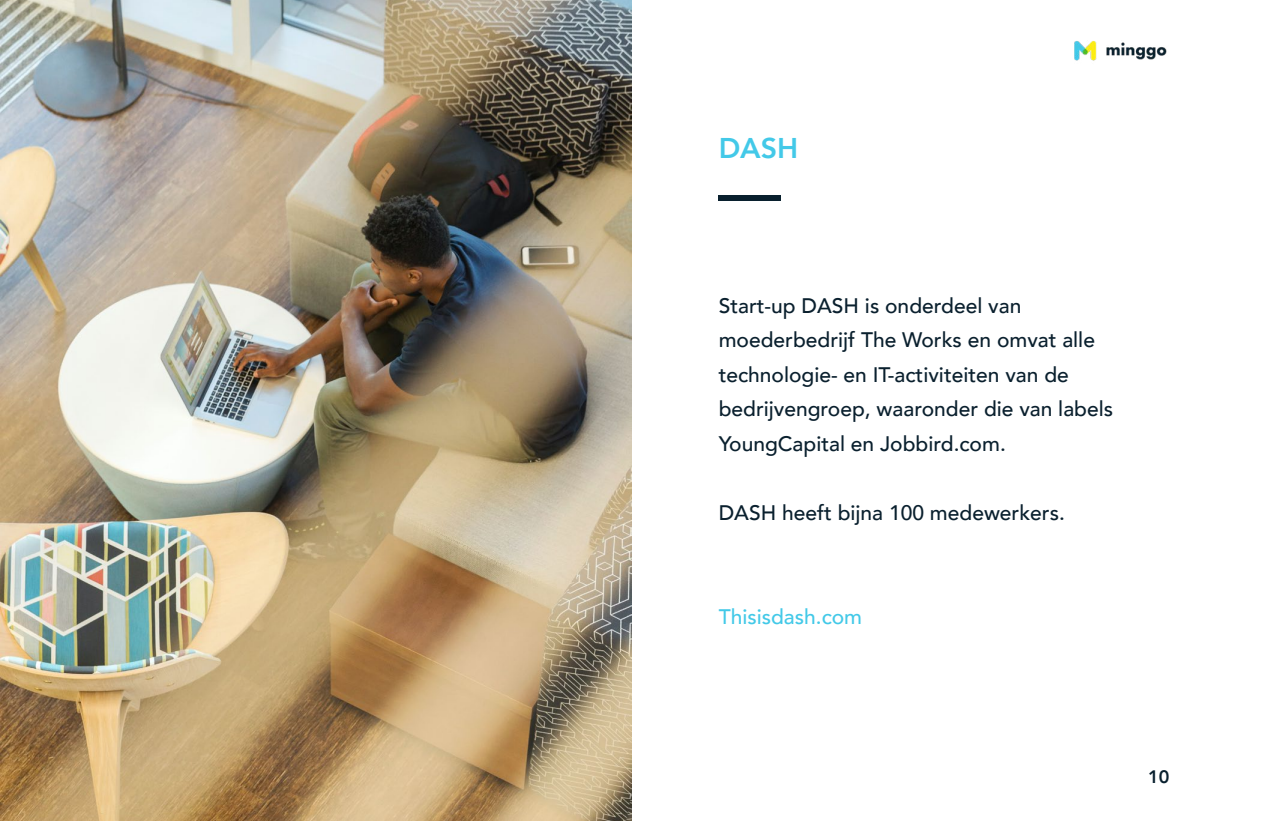
<style>
.page{position:relative;width:1263px;height:821px;background:#fff}
.page>*{position:absolute;margin:0;border:0;box-sizing:border-box;transform-origin:0 0}
.t1{font:800 28.5px "Avenir";color:#43c9e8}
.t2{font:500 21px/34.5px "Avenir";color:#0a202e}
.t3{font:500 21px "Avenir";color:#43c9e8}
.t4{font:800 18px "Avenir";color:#09202e}
</style>
<div class="page">
<img style="left:1074px;top:41px;width:93px;height:20px">
<img style="left:0;top:0;width:631px;height:821px">
<div style="left:719px;top:196px;width:62px;height:5px;background:#09202e"></div>
<h1 class="t1" style="left:719px;top:136px;width:81px">DASH</h1>
<p class="t2" style="left:719px;top:290px;width:396px">Start-up DASH is onderdeel van moederbedrijf The Works en omvat alle technologie- en IT-activiteiten van de bedrijvengroep, waaronder die van labels YoungCapital en Jobbird.com.</p>
<p class="t2" style="left:719px;top:497px;width:348px">DASH heeft bijna 100 medewerkers.</p>
<p class="t3" style="left:719px;top:607px;width:145px">Thisisdash.com</p>
<p class="t4" style="left:1148px;top:769px;width:23px">10</p>
</div>
